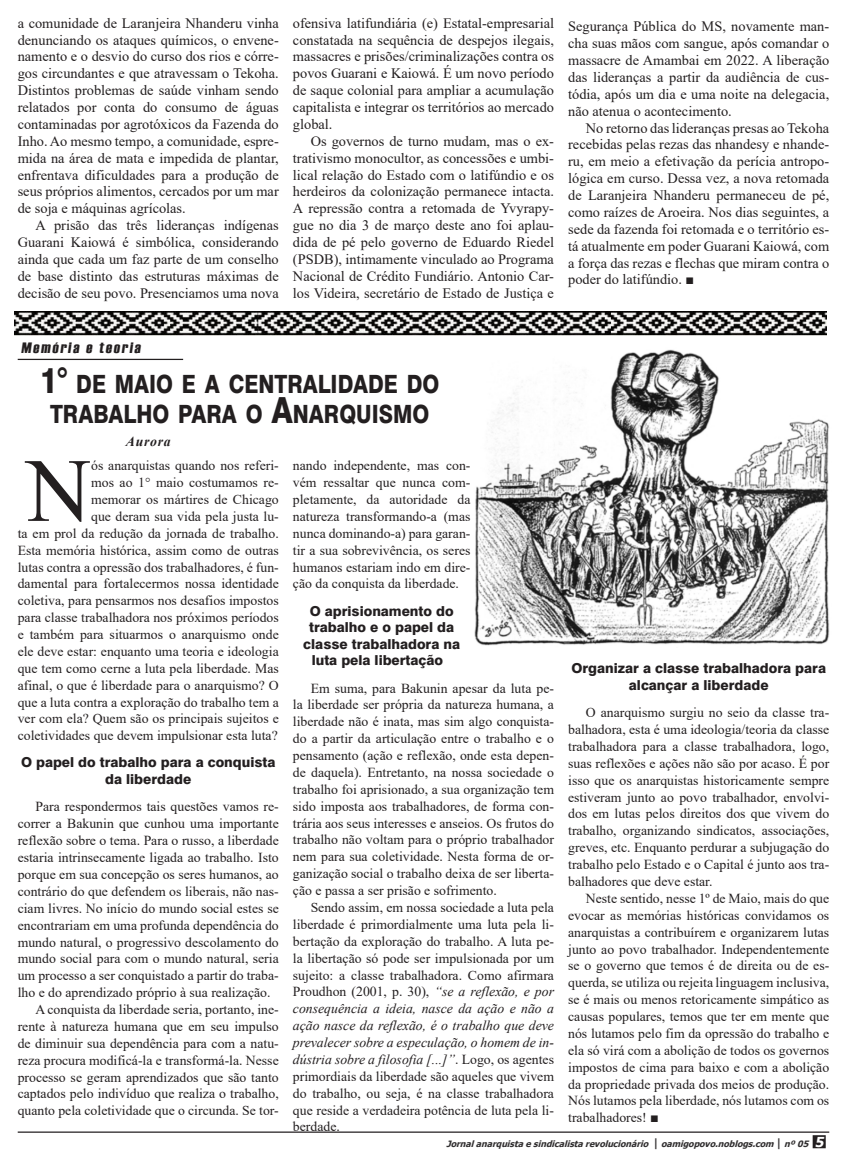
<style>
.page{position:relative;width:847px;height:1166px;background:#fff}
.page>*{position:absolute;margin:0;border:0;box-sizing:border-box;transform-origin:0 0}
.Capitular{font:90.25px "Times New Roman";color:#231f20}
.t1{font:800 25.25px/30px "Swiss 721 BT";color:#231f20;text-align:center;scale:.83 1}
.t2{font:15px "Haettenschweiler";color:#231f20;scale:1.14 1}
.PARÁGRAFO_PADRÃO{font:14.38px/16.9px "Times New Roman";color:#231f20;text-align:justify}
.PARÁGRAFO_PADRÃO-2{font:13.75px/16.9px "Times New Roman";color:#231f20;text-align:justify}
.Capitular-2{font:13.75px/16.9px "Times New Roman";color:#231f20;text-align:right}
.Subtitulo{font:800 13.75px/16.5px "Swiss 721 BT";color:#231f20;text-align:center}
.Assinatura{font:italic 700 13.75px "Times New Roman";letter-spacing:.05em;color:#231f20}
.t3{font:italic 700 8.75px "Tahoma";color:#312f30}
.s1{font-size:36px}
.s2{font-style:italic}
.s3{font-size:14.38px}
.s4{font-style:normal;font-size:11.38px}
.s5{font-size:13.75px;color:#fff}
</style>
<div class="page">
<div style="left:813px;top:1136px;width:12px;height:11px;background:#231f20"></div>
<div style="left:813px;top:1135px;width:13px;height:13px;border:1px solid #231f20"></div>
<hr style="left:18px;top:1131px;width:811px;height:2px;background:#231f20">
<img style="left:474px;top:349px;width:356px;height:297px">
<img style="left:15px;top:312px;width:811px;height:23px">
<hr style="left:18px;top:359px;width:165px;height:1px;background:#231f20">
<p class="PARÁGRAFO_PADRÃO" style="left:18px;top:14px;width:263px">a comunidade de Laranjeira Nhanderu vinha denunciando os ataques químicos, o envene&shy;namento e o desvio do curso dos rios e córre&shy;gos circundantes e que atravessam o Tekoha.<br>Distintos problemas de saúde vinham sendo relatados por conta do consumo de águas contaminadas por agrotóxicos da Fazenda do Inho. Ao mesmo tempo, a comunidade, espre&shy;mida na área de mata e impedida de plantar, enfrentava dificuldades para a produção de seus próprios alimentos, cercados por um mar de soja e máquinas agrícolas.</p>
<p class="PARÁGRAFO_PADRÃO" style="left:18px;top:216px;width:263px;text-indent:18px">A prisão das três lideranças indígenas Guarani Kaiowá é simbólica, considerando ainda que cada um faz parte de um conselho de base distinto das estruturas máximas de decisão de seu povo. Presenciamos uma nova</p>
<p class="PARÁGRAFO_PADRÃO" style="left:293px;top:14px;width:263px">ofensiva latifundiária (e) Estatal-empresarial constatada na sequência de despejos ilegais, massacres e prisões/criminalizações contra os povos Guarani e Kaiowá. É um novo período de saque colonial para ampliar a acumulação capitalista e integrar os territórios ao mercado global.</p>
<p class="PARÁGRAFO_PADRÃO" style="left:293px;top:132px;width:263px;text-indent:18px">Os governos de turno mudam, mas o ex&shy;trativismo monocultor, as concessões e umbi&shy;lical relação do Estado com o latifúndio e os herdeiros da colonização permanece intacta.<br>A repressão contra a retomada de Yvyrapy&shy;gue no dia 3 de março deste ano foi aplau&shy;dida de pé pelo governo de Eduardo Riedel (PSDB), intimamente vinculado ao Programa Nacional de Crédito Fundiário. Antonio Car&shy;los Videira, secretário de Estado de Justiça e</p>
<p class="PARÁGRAFO_PADRÃO" style="left:568px;top:18px;width:263px">Segurança Pública do MS, novamente man&shy;cha suas mãos com sangue, após comandar o massacre de Amambai em 2022. A liberação das lideranças a partir da audiência de cus&shy;tódia, após um dia e uma noite na delegacia, não atenua o acontecimento.</p>
<p class="PARÁGRAFO_PADRÃO" style="left:568px;top:119px;width:263px;text-indent:18px">No retorno das lideranças presas ao Tekoha recebidas pelas rezas das nhandesy e nhande&shy;ru, em meio a efetivação da perícia antropo&shy;lógica em curso. Dessa vez, a nova retomada de Laranjeira Nhanderu permaneceu de pé, como raízes de Aroeira. Nos dias seguintes, a sede da fazenda foi retomada e o território es&shy;tá atualmente em poder Guarani Kaiowá, com a força das rezas e flechas que miram contra o poder do latifúndio. ■</p>
<p class="t2" style="left:21px;top:338px;width:108px">Memória e teoria</p>
<p class="t1" style="left:40px;top:368px;width:483px"><span class="s1">1°</span> DE MAIO E A CENTRALIDADE DO<br>TRABALHO PARA O <span class="s1">A</span>NARQUISMO</p>
<p class="Assinatura" style="left:126px;top:432px;width:46px">Aurora</p>
<p class="Capitular-2" style="left:18px;top:457px;width:263px">ós anarquistas quando nos referi-<br>mos ao 1° maio costumamos re-<br>memorar os mártires de Chicago<br>que deram sua vida pela justa lu-<br>ta em prol da redução da jornada de trabalho.<br>Esta memória histórica, assim como de outras lutas contra a opressão dos trabalhadores, é fun&shy;damental para fortalecermos nossa identidade coletiva, para pensarmos nos desafios impostos para classe trabalhadora nos próximos períodos e também para situarmos o anarquismo onde ele deve estar: enquanto uma teoria e ideologia que tem como cerne a luta pela liberdade. Mas afinal, o que é liberdade para o anarquismo? O que a luta contra a exploração do trabalho tem a ver com ela? Quem são os principais sujeitos e coletividades que devem impulsionar esta luta?</p>
<p class="Subtitulo" style="left:21px;top:754px;width:256px">O papel do trabalho para a conquista da liberdade</p>
<p class="PARÁGRAFO_PADRÃO-2" style="left:18px;top:798px;width:263px;text-indent:18px">Para respondermos tais questões vamos re&shy;correr a Bakunin que cunhou uma importante reflexão sobre o tema. Para o russo, a liberdade estaria intrinsecamente ligada ao trabalho. Isto porque em sua concepção os seres humanos, ao contrário do que defendem os liberais, não nas&shy;ciam livres. No início do mundo social estes se encontrariam em uma profunda dependência do mundo natural, o progressivo descolamento do mundo social para com o mundo natural, seria um processo a ser conquistado a partir do traba&shy;lho e do aprendizado próprio à sua realização.</p>
<p class="PARÁGRAFO_PADRÃO-2" style="left:18px;top:1000px;width:263px;text-indent:18px">A conquista da liberdade seria, portanto, ine&shy;rente à natureza humana que em seu impulso de diminuir sua dependência para com a natu&shy;reza procura modificá-la e transformá-la. Nesse processo se geram aprendizados que são tanto captados pelo indivíduo que realiza o trabalho, quanto pela coletividade que o circunda. Se tor-</p>
<p class="Capitular" style="left:26px;top:427px;width:67px">N</p>
<p class="PARÁGRAFO_PADRÃO-2" style="left:293px;top:457px;width:179px">nando independente, mas con&shy;vém ressaltar que nunca com&shy;pletamente, da autoridade da natureza transformando-a (mas nunca dominando-a) para garan&shy;tir a sua sobrevivência, os seres humanos estariam indo em dire&shy;ção da conquista da liberdade.</p>
<p class="Subtitulo" style="left:310px;top:602px;width:145px">O aprisionamento do</p>
<p class="Subtitulo" style="left:309px;top:619px;width:146px">trabalho e o papel da</p>
<p class="Subtitulo" style="left:303px;top:635px;width:158px">classe trabalhadora na</p>
<p class="Subtitulo" style="left:312px;top:652px;width:133px">luta pela libertação</p>
<p class="PARÁGRAFO_PADRÃO-2" style="left:293px;top:679px;width:263px;text-indent:18px">Em suma, para Bakunin apesar da luta pe&shy;la liberdade ser própria da natureza humana, a liberdade não é inata, mas sim algo conquista&shy;do a partir da articulação entre o trabalho e o pensamento (ação e reflexão, onde esta depen&shy;de daquela). Entretanto, na nossa sociedade o trabalho foi aprisionado, a sua organização tem sido imposta aos trabalhadores, de forma con&shy;trária aos seus interesses e anseios. Os frutos do trabalho não voltam para o próprio trabalhador nem para sua coletividade. Nesta forma de or&shy;ganização social o trabalho deixa de ser liberta&shy;ção e passa a ser prisão e sofrimento.</p>
<p class="PARÁGRAFO_PADRÃO-2" style="left:293px;top:898px;width:263px;text-indent:18px">Sendo assim, em nossa sociedade a luta pela liberdade é primordialmente uma luta pela li&shy;bertação da exploração do trabalho. A luta pe&shy;la libertação só pode ser impulsionada por um sujeito: a classe trabalhadora. Como afirmara Proudhon (2001, p. 30), <span class="s2">“se a reflexão, e por consequência a ideia, nasce da ação e não a ação nasce da reflexão, é o trabalho que deve prevalecer sobre a especulação, o homem de in&shy;dústria sobre a filosofia [...]”</span>. Logo, os agentes primordiais da liberdade são aqueles que vivem do trabalho, ou seja, é na classe trabalhadora que reside a verdadeira potência de luta pela li&shy;berdade.</p>
<p class="Subtitulo" style="left:571px;top:660px;width:256px">Organizar a classe trabalhadora para alcançar a liberdade</p>
<p class="PARÁGRAFO_PADRÃO-2" style="left:568px;top:704px;width:263px;text-indent:18px">O anarquismo surgiu no seio da classe tra&shy;balhadora, esta é uma ideologia/teoria da classe trabalhadora para a classe trabalhadora, logo, suas reflexões e ações não são por acaso. É por isso que os anarquistas historicamente sempre estiveram junto ao povo trabalhador, envolvi&shy;dos em lutas pelos direitos dos que vivem do trabalho, organizando sindicatos, associações, greves, etc. Enquanto perdurar a subjugação do trabalho pelo Estado e o Capital é junto aos tra&shy;balhadores que deve estar.</p>
<p class="PARÁGRAFO_PADRÃO-2" style="left:568px;top:889px;width:263px;text-indent:18px">Neste sentido, nesse 1º de Maio, mais do que evocar as memórias históricas convidamos os anarquistas a contribuírem e organizarem lutas junto ao povo trabalhador. Independentemente se o governo que temos é de direita ou de es&shy;querda, se utiliza ou rejeita linguagem inclusiva, se é mais ou menos retoricamente simpático as causas populares, temos que ter em mente que nós lutamos pelo fim da opressão do trabalho e ela só virá com a abolição de todos os governos impostos de cima para baixo e com a abolição da propriedade privada dos meios de produção.<br>Nós lutamos pela liberdade, nós lutamos com os trabalhadores! <span class="s3">■</span></p>
<p class="t3" style="left:446px;top:1137px;width:382px">Jornalanarquistaesindicalistarevolucionário <span class="s4">|</span> oamigopovo.noblogs.com <span class="s4">|</span> nº05 <span class="s5">5</span></p>
</div>
